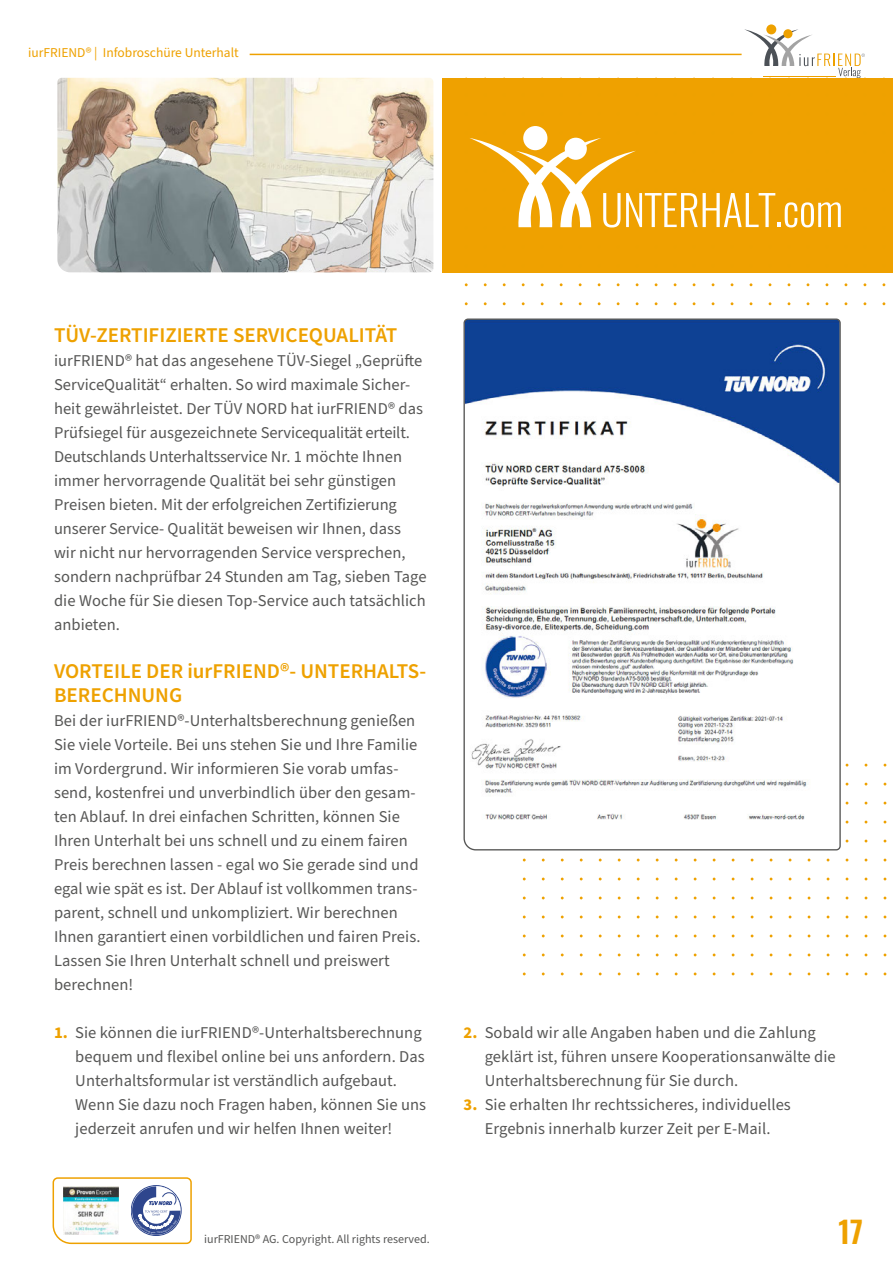
<style>
.page{position:relative;width:893px;height:1263px;background:#fff}
.page>*{position:absolute;margin:0;border:0;box-sizing:border-box;transform-origin:0 0}
.t1{font:600 30px "Oswald";color:#eea100}
.t2{font:600 21px/24px "Source Sans Pro";color:#eea100}
.t3{font:16.5px/24px "Source Sans Pro";letter-spacing:.005em;color:#575756}
.t4{font:13.5px "Source Sans Pro";color:#eea100}
.t5{font:12px "Source Sans Pro";color:#575756}
.s1{font-weight:700;color:#eea100}
</style>
<div class="page">
<hr style="left:250px;top:54px;width:492px;height:1px;background:#eea100">
<hr style="left:763px;top:76px;width:73px;height:1px;background:#eea100">
<svg style="left:805px;top:54px;width:43px;height:22px"></svg>
<svg style="left:848px;top:54px;width:17px;height:24px"></svg>
<svg style="left:766px;top:24px;width:10px;height:10px"></svg>
<svg style="left:744px;top:29px;width:69px;height:37px"></svg>
<div style="left:443px;top:78px;width:450px;height:194px;background:#efa100"></div>
<svg style="left:463px;top:318px;width:378px;height:533px"></svg>
<img style="left:57px;top:78px;width:376px;height:194px">
<svg style="left:636px;top:193px;width:25px;height:35px"></svg>
<svg style="left:664px;top:193px;width:56px;height:35px"></svg>
<svg style="left:724px;top:193px;width:51px;height:35px"></svg>
<svg style="left:778px;top:202px;width:63px;height:26px"></svg>
<div style="left:523px;top:126px;width:24px;height:24px;background:#fff;border-radius:50%"></div>
<svg style="left:470px;top:131px;width:166px;height:97px"></svg>
<svg style="left:52px;top:1177px;width:140px;height:68px"></svg>
<p class="t4" style="left:28px;top:44px;width:212px">iurFRIEND® | Infobroschüre Unterhalt</p>
<p class="t2" style="left:54px;top:323px;width:345px">TÜV-ZERTIFIZIERTE SERVICEQUALITÄT</p>
<p class="t3" style="left:54px;top:349px;width:374px">iurFRIEND® hat das angesehene TÜV-Siegel „Geprüfte ServiceQualität“ erhalten. So wird maximale Sicher&shy;heit gewährleistet. Der TÜV NORD hat iurFRIEND® das Prüfsiegel für ausgezeichnete Servicequalität erteilt.<br>Deutschlands Unterhaltsservice Nr. 1 möchte Ihnen immer hervorragende Qualität bei sehr günstigen Preisen bieten. Mit der erfolgreichen Zertifizierung unserer Service- Qualität beweisen wir Ihnen, dass wir nicht nur hervorragenden Service versprechen, sondern nachprüfbar 24 Stunden am Tag, sieben Tage die Woche für Sie diesen Top-Service auch tatsächlich anbieten.</p>
<p class="t2" style="left:54px;top:660px;width:374px">VORTEILE DER iurFRIEND®- UNTERHALTS-<br>BERECHNUNG</p>
<p class="t3" style="left:54px;top:709px;width:368px">Bei der iurFRIEND®-Unterhaltsberechnung genießen Sie viele Vorteile. Bei uns stehen Sie und Ihre Familie im Vordergrund. Wir informieren Sie vorab umfas&shy;send, kostenfrei und unverbindlich über den gesam&shy;ten Ablauf. In drei einfachen Schritten, können Sie Ihren Unterhalt bei uns schnell und zu einem fairen Preis berechnen lassen - egal wo Sie gerade sind und egal wie spät es ist. Der Ablauf ist vollkommen trans&shy;parent, schnell und unkompliziert. Wir berechnen Ihnen garantiert einen vorbildlichen und fairen Preis.<br>Lassen Sie Ihren Unterhalt schnell und preiswert berechnen!</p>
<p class="t3" style="left:75px;top:1021px;width:352px;text-indent:-21px"><span class="s1">1.</span> Sie können die iurFRIEND®-Unterhaltsberechnung bequem und flexibel online bei uns anfordern. Das Unterhaltsformular ist verständlich aufgebaut.<br>Wenn Sie dazu noch Fragen haben, können Sie uns jederzeit anrufen und wir helfen Ihnen weiter!</p>
<p class="t3" style="left:485px;top:1021px;width:352px;text-indent:-21px"><span class="s1">2.</span> Sobald wir alle Angaben haben und die Zahlung geklärt ist, führen unsere Kooperationsanwälte die<br>Unterhaltsberechnung für Sie durch.</p>
<p class="t3" style="left:463px;top:1093px;width:329px;text-align:center"><span class="s1">3.</span> Sie erhalten Ihr rechtssicheres, individuelles<br>Ergebnis innerhalb kurzer Zeit per E-Mail.</p>
<p class="t5" style="left:204px;top:1230px;width:227px">iurFRIEND® AG. Copyright. All rights reserved.</p>
<h1 class="t1" style="left:838px;top:1205px;width:26px">17</h1>
</div>
